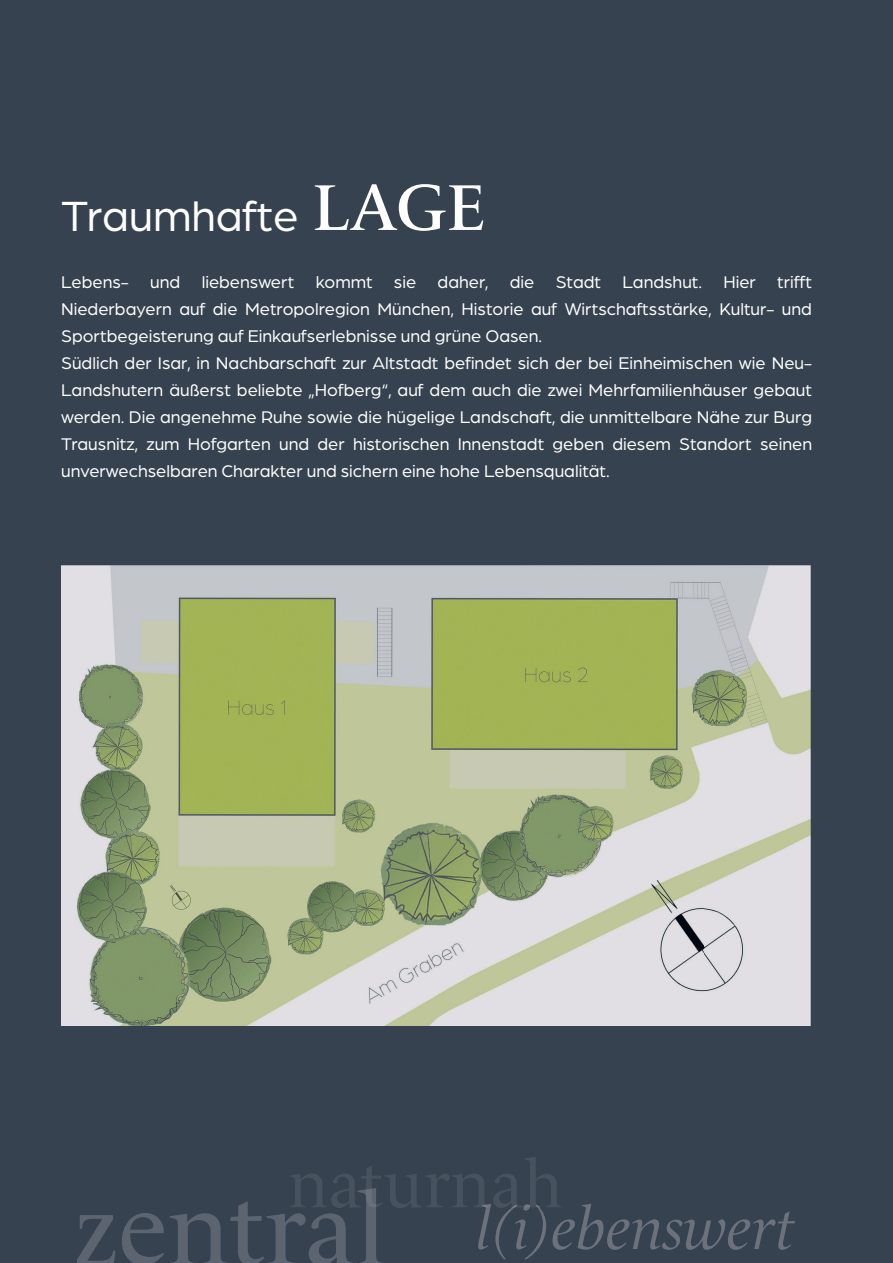
<style>
.page{position:relative;width:893px;height:1263px;background:#36424f}
.page>*{position:absolute;margin:0;border:0;box-sizing:border-box;transform-origin:0 0}
.t1{font:102.15px "Le Monde Livre Std";color:#5c6470}
.t2{font:italic 60.6px "Le Monde Livre Std";color:#6c717c}
.t3{font:45px "Arboria";color:#fff}
.t4{font:18px/27px "Arboria";color:#fff}
.s1{font-family:"Le Monde Livre Std";font-size:66px}
</style>
<div class="page">
<img style="left:61px;top:566px;width:749px;height:460px">
<svg style="left:290px;top:1188px;width:92px;height:20px"></svg>
<svg style="left:482px;top:1204px;width:58px;height:4px"></svg>
<h3 class="t3" style="left:61px;top:187px;width:427px">Traumhafte <span class="s1">LAGE</span></h3>
<p class="t4" style="left:61px;top:268px;width:752px">Lebens- und liebenswert kommt sie daher, die Stadt Landshut. Hier trifft Niederbayern auf die Metropolregion München, Historie auf Wirtschaftsstärke, Kultur- und Sportbegeisterung auf Einkaufserlebnisse und grüne Oasen.<br>Südlich der Isar, in Nachbarschaft zur Altstadt befindet sich der bei Einheimischen wie Neu-Landshutern äußerst beliebte „Hofberg“, auf dem auch die zwei Mehrfamilienhäuser gebaut werden. Die angenehme Ruhe sowie die hügelige Landschaft, die unmittelbare Nähe zur Burg Trausnitz, zum Hofgarten und der historischen Innenstadt geben diesem Standort seinen unverwechselbaren Charakter und sichern eine hohe Lebensqualität.</p>
<h1 class="t1" style="left:73px;top:1169px;width:314px">zentral</h1>
<h2 class="t2" style="left:476px;top:1192px;width:320px">l(i)ebenswert</h2>
</div>
